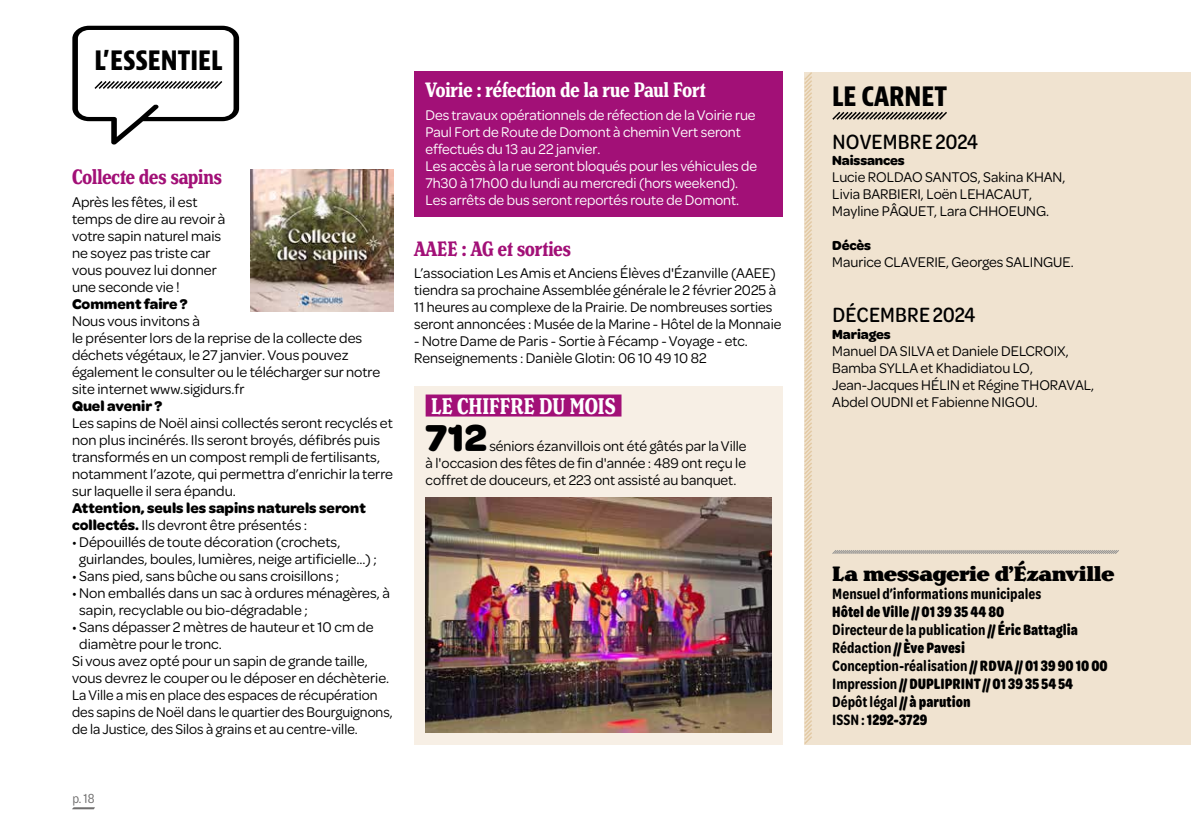
<style>
.page{position:relative;width:1191px;height:840px;background:#fff}
.page>*{position:absolute;margin:0;border:0;box-sizing:border-box;transform-origin:0 0}
.t1{font:700 40px "Omnes";color:#000}
.t2{font:700 condensed 26px "Bernina Sans";color:#000}
.t3{font:700 extra-condensed 24px "Henriette";color:#fff}
.t4{font:700 extra-condensed 22px "Henriette";color:#a21077}
.t5{font:700 extra-condensed 22px "Henriette";color:#fff}
.t6{font:500 22px "Omnes Cond";letter-spacing:.01em;color:#000}
.t7{font:900 22px "Henriette";color:#000}
.t8{font:700 16px/18px "Omnes Narrow";color:#000}
.t9{font:600 16px "Omnes Narrow";color:#000}
.t10{font:15px/17px "Omnes";color:#000}
.t11{font:15px/17px "Omnes";color:#fff}
.t12{font:15px "Omnes";color:#000;scale:.96 1}
.t13{font:700 15px/17px "Omnes";color:#000}
.t14{font:700 14px "Omnes";letter-spacing:-.01em;color:#000}
.t15{font:14px "Omnes Narrow";color:#706f6f}
.s1{font-weight:400}
.s2{font-weight:600}
</style>
<div class="page">
<svg style="left:72px;top:807px;width:23px;height:2px"></svg>
<svg style="left:72px;top:26px;width:167px;height:118px"></svg>
<div style="left:414px;top:71px;width:368px;height:145px;background:#a21077"></div>
<div style="left:804px;top:72px;width:387px;height:671px;background:#f0e3d0"></div>
<svg style="left:804px;top:72px;width:9px;height:673px"></svg>
<svg style="left:832px;top:111px;width:115px;height:9px"></svg>
<svg style="left:832px;top:550px;width:287px;height:4px"></svg>
<div style="left:414px;top:386px;width:368px;height:357px;background:#f7efe5"></div>
<div style="left:425px;top:394px;width:196px;height:22px;background:#a21077"></div>
<img style="left:425px;top:497px;width:346px;height:235px">
<img style="left:250px;top:169px;width:143px;height:143px">
<h2 class="t2" style="left:94px;top:44px;width:129px">L’ESSENTIEL</h2>
<h3 class="t4" style="left:72px;top:164px;width:151px">Collecte des sapins</h3>
<p class="t10" style="left:72px;top:192px;width:155px">Après les fêtes, il est temps de dire au revoir à votre sapin naturel mais ne soyez pas triste car vous pouvez lui donner une seconde vie !</p>
<p class="t13" style="left:72px;top:294px;width:117px">Comment faire ?</p>
<p class="t10" style="left:72px;top:311px;width:310px">Nous vous invitons à<br>le présenter lors de la reprise de la collecte des déchets végétaux, le 27 janvier. Vous pouvez également le consulter ou le télécharger sur notre site internet www.sigidurs.fr</p>
<p class="t13" style="left:72px;top:396px;width:92px">Quel avenir ?</p>
<p class="t10" style="left:72px;top:413px;width:322px">Les sapins de Noël ainsi collectés seront recyclés et non plus incinérés. Ils seront broyés, défibrés puis transformés en un compost rempli de fertilisants, notamment l’azote, qui permettra d’enrichir la terre sur laquelle il sera épandu.</p>
<p class="t13" style="left:72px;top:498px;width:295px">Attention, seuls les sapins naturels seront collectés. <span class="s1">Ils devront être présentés :</span></p>
<p class="t10" style="left:79px;top:532px;width:299px;text-indent:-7px">• Dépouillés de toute décoration (crochets, guirlandes, boules, lumières, neige artificielle...) ;</p>
<p class="t10" style="left:72px;top:566px;width:269px">• Sans pied, sans bûche ou sans croisillons ;</p>
<p class="t10" style="left:79px;top:583px;width:312px;text-indent:-7px">• Non emballés dans un sac à ordures ménagères, à sapin, recyclable ou bio-dégradable ;</p>
<p class="t10" style="left:72px;top:617px;width:303px">• Sans dépasser 2 mètres de hauteur et 10 cm de</p>
<p class="t10" style="left:79px;top:634px;width:144px">diamètre pour le tronc.</p>
<p class="t10" style="left:72px;top:651px;width:297px">Si vous avez opté pour un sapin de grande taille,</p>
<p class="t10" style="left:72px;top:668px;width:319px">vous devrez le couper ou le déposer en déchèterie.</p>
<p class="t12" style="left:72px;top:685px;width:320px">La Ville a mis en place des espaces de récupération</p>
<p class="t12" style="left:72px;top:702px;width:336px">des sapins de Noël dans le quartier des Bourguignons,</p>
<p class="t12" style="left:72px;top:719px;width:299px">de la Justice, des Silos à grains et au centre-ville.</p>
<h3 class="t5" style="left:425px;top:77px;width:282px">Voirie : réfection de la rue Paul Fort</h3>
<p class="t11" style="left:425px;top:105px;width:333px">Des travaux opérationnels de réfection de la Voirie rue Paul Fort de Route de Domont à chemin Vert seront effectués du 13 au 22 janvier.<br>Les accès à la rue seront bloqués pour les véhicules de 7h30 à 17h00 du lundi au mercredi (hors weekend).<br>Les arrêts de bus seront reportés route de Domont.</p>
<h3 class="t4" style="left:414px;top:235px;width:158px">AAEE : AG et sorties</h3>
<p class="t10" style="left:414px;top:264px;width:369px">L’association Les Amis et Anciens Élèves d'Ézanville (AAEE) tiendra sa prochaine Assemblée générale le 2 février 2025 à 11 heures au complexe de la Prairie. De nombreuses sorties seront annoncées : Musée de la Marine - Hôtel de la Monnaie</p>
<p class="t10" style="left:414px;top:332px;width:335px">- Notre Dame de Paris - Sortie à Fécamp - Voyage - etc.<br>Renseignements : Danièle Glotin: 06 10 49 10 82</p>
<h3 class="t3" style="left:431px;top:391px;width:186px">LE CHIFFRE DU MOIS</h3>
<h1 class="t1" style="left:425px;top:409px;width:63px">712</h1>
<p class="t10" style="left:425px;top:436px;width:322px;text-align:justify;text-indent:64px">séniors ézanvillois ont été gâtés par la Ville à l'occasion des fêtes de fin d'année : 489 ont reçu le coffret de douceurs, et 223 ont assisté au banquet.</p>
<p class="t15" style="left:72px;top:789px;width:24px">p. 18</p>
<h2 class="t2" style="left:832px;top:81px;width:116px">LE CARNET</h2>
<h3 class="t6" style="left:832px;top:127px;width:147px">NOVEMBRE 2024</h3>
<p class="t14" style="left:832px;top:151px;width:74px">Naissances</p>
<p class="t10" style="left:832px;top:168px;width:234px">Lucie ROLDAO SANTOS, Sakina KHAN,<br>Livia BARBIERI, Loën LEHACAUT,<br>Mayline PÂQUET, Lara CHHOEUNG.</p>
<p class="t14" style="left:832px;top:236px;width:40px">Décès</p>
<p class="t10" style="left:832px;top:253px;width:243px">Maurice CLAVERIE, Georges SALINGUE.</p>
<h3 class="t6" style="left:832px;top:300px;width:144px">DÉCEMBRE 2024</h3>
<p class="t14" style="left:832px;top:324px;width:60px">Mariages</p>
<p class="t10" style="left:832px;top:342px;width:263px">Manuel DA SILVA et Daniele DELCROIX, Bamba SYLLA et Khadidiatou LO, Jean-Jacques HÉLIN et Régine THORAVAL, Abdel OUDNI et Fabienne NIGOU.</p>
<h3 class="t7" style="left:832px;top:560px;width:284px">La messagerie d’Ézanville</h3>
<p class="t9" style="left:832px;top:582px;width:211px">Mensuel d’informations municipales</p>
<p class="t8" style="left:832px;top:601px;width:277px">Hôtel de Ville // 01 39 35 44 80<br><span class="s2">Directeur de la publication</span> // Éric Battaglia<br><span class="s2">Rédaction</span> // Ève Pavesi<br><span class="s2">Conception-réalisation</span> // RDVA // 01 39 90 10 00<br><span class="s2">Impression</span> // DUPLIPRINT // 01 39 35 54 54<br><span class="s2">Dépôt légal</span> // à parution<br><span class="s2">ISSN :</span> 1292-3729</p>
</div>
